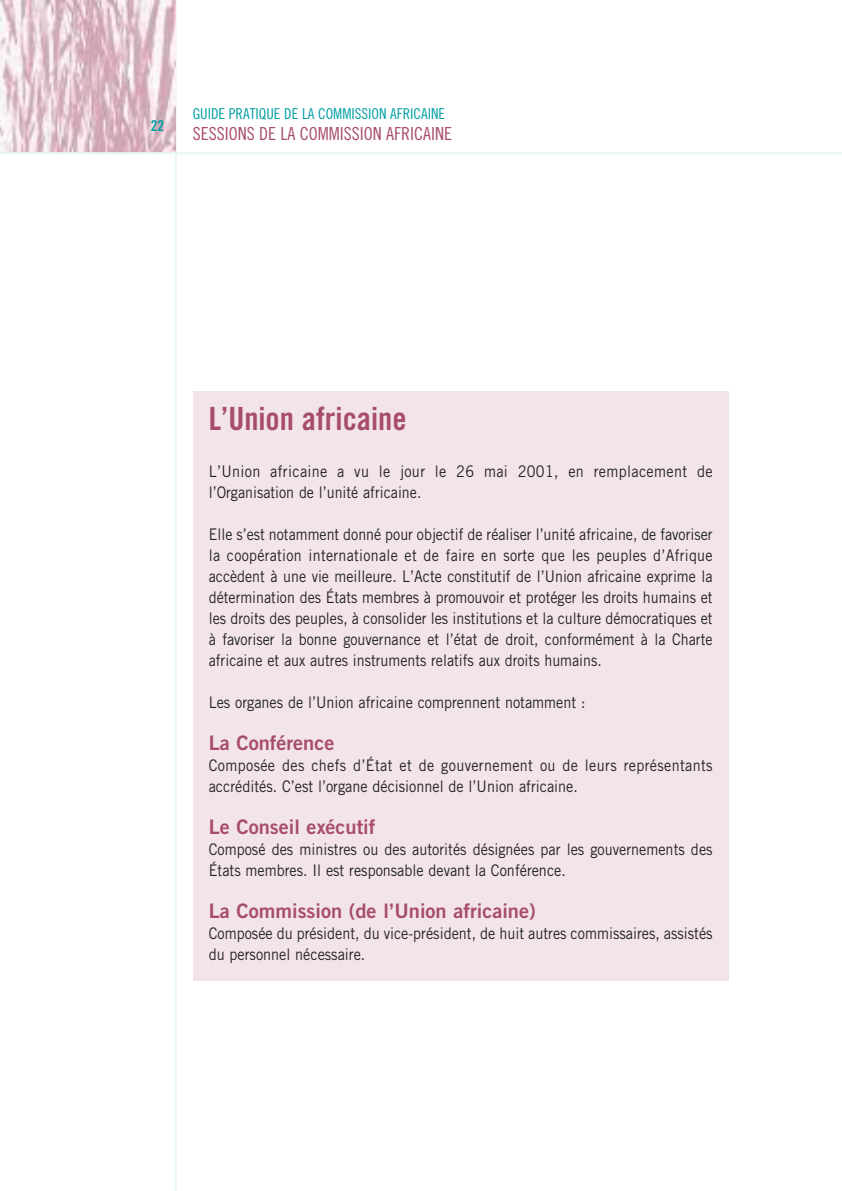
<style>
.page{position:relative;width:842px;height:1191px;background:#fff}
.page>*{position:absolute;margin:0;border:0;box-sizing:border-box;transform-origin:0 0}
.t1{font:32px "Trade Gothic LT Std Bd Cn 20";color:#a74d6b}
.t2{font:20px "Trade Gothic LT Std Bd 2";color:#a74d6b}
.t3{font:18px "Trade Gothic LT Std Cn 18";color:#a74d6b}
.t4{font:16px/21px "Trade Gothic LT Std";color:#222225;text-align:justify;scale:.89 1}
.t5{font:16px/21px "Trade Gothic LT Std";color:#222225;scale:.9 1}
.t6{font:16px/21px "Trade Gothic LT Std";letter-spacing:.025em;color:#222225;scale:.9 1}
.t7{font:15px "Trade Gothic LT Std Cn 18";color:#009fa5}
.t8{font:15px "Trade Gothic LT Std Bd Cn 20";color:#009fa5}
</style>
<div class="page">
<hr style="left:175px;top:0;width:2px;height:1191px;background:#e6f5f6">
<div style="left:193px;top:391px;width:536px;height:590px;background:#f2e4e9"></div>
<img style="left:0;top:0;width:176px;height:152px">
<hr style="left:0;top:152px;width:842px;height:2px;background:#e6f5f6">
<p class="t8" style="left:151px;top:120px;width:15px">22</p>
<p class="t7" style="left:193px;top:108px;width:254px">GUIDE PRATIQUE DE LA COMMISSION AFRICAINE</p>
<p class="t3" style="left:193px;top:127px;width:261px">SESSIONS DE LA COMMISSION AFRICAINE</p>
<h1 class="t1" style="left:209px;top:407px;width:199px">L’Union africaine</h1>
<p class="t6" style="left:209px;top:462px;width:561px">L’Union africaine a vu le jour le 26 mai 2001, en remplacement de l’Organisation de l’unité africaine.</p>
<p class="t4" style="left:209px;top:525px;width:568px">Elle s’est notamment donné pour objectif de réaliser l’unité africaine, de favoriser la coopération internationale et de faire en sorte que les peuples d’Afrique accèdent à une vie meilleure. L’Acte constitutif de l’Union africaine exprime la détermination des États membres à promouvoir et protéger les droits humains et les droits des peuples, à consolider les institutions et la culture démocratiques et à favoriser la bonne gouvernance et l’état de droit, conformément à la Charte africaine et aux autres instruments relatifs aux droits humains.</p>
<p class="t5" style="left:209px;top:693px;width:420px">Les organes de l’Union africaine comprennent notamment :</p>
<p class="t2" style="left:209px;top:735px;width:127px">La Conférence</p>
<p class="t6" style="left:209px;top:756px;width:561px">Composée des chefs d’État et de gouvernement ou de leurs représentants accrédités. C’est l’organe décisionnel de l’Union africaine.</p>
<p class="t2" style="left:209px;top:819px;width:168px">Le Conseil exécutif</p>
<p class="t5" style="left:209px;top:840px;width:561px">Composé des ministres ou des autorités désignées par les gouvernements des<br>États membres. Il est responsable devant la Conférence.</p>
<p class="t2" style="left:209px;top:903px;width:328px">La Commission (de l’Union africaine)</p>
<p class="t5" style="left:209px;top:924px;width:561px">Composée du président, du vice-président, de huit autres commissaires, assistés du personnel nécessaire.</p>
</div>
